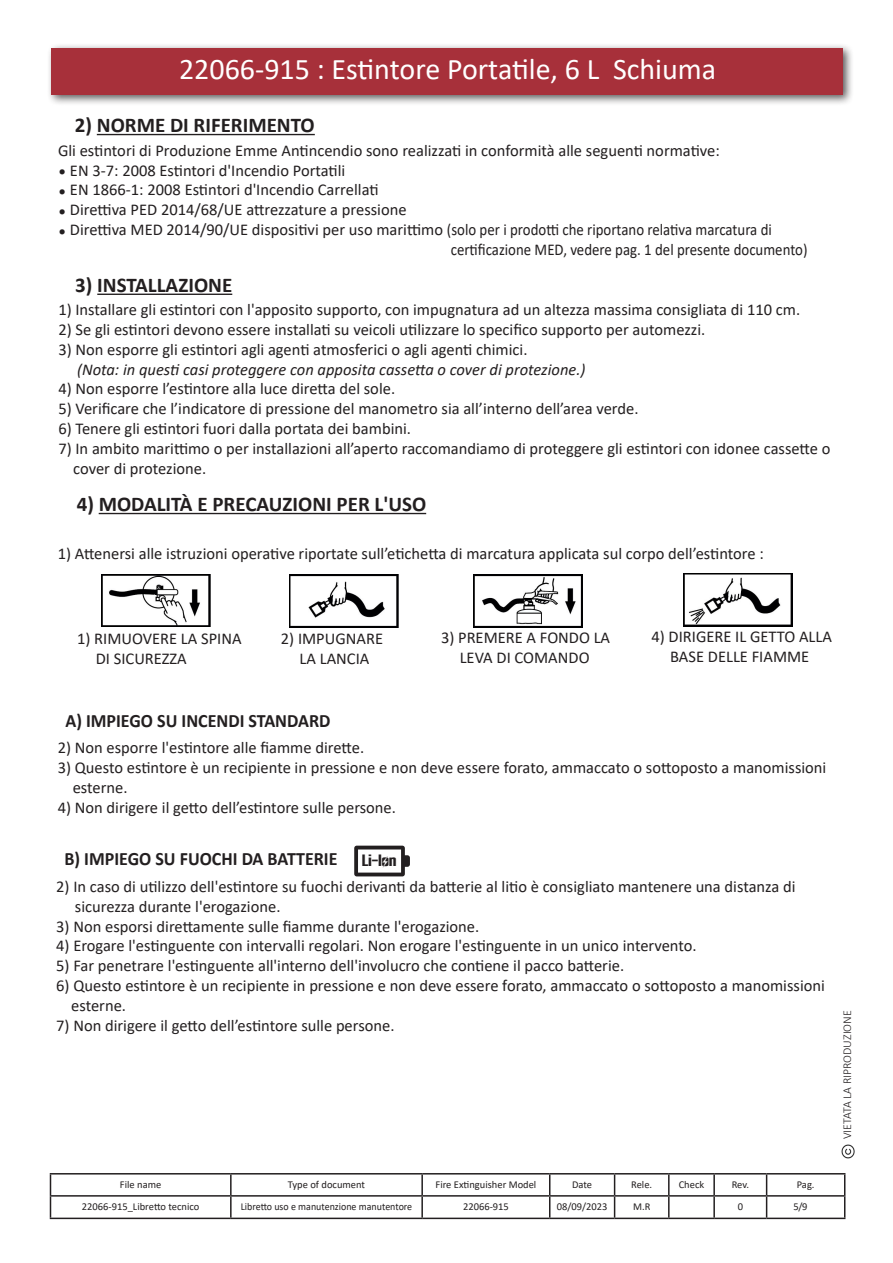
<style>
.page{position:relative;width:893px;height:1263px;background:#fff}
.page>*{position:absolute;margin:0;border:0;box-sizing:border-box;transform-origin:0 0}
.t1{font:30px "Calibri";color:#fff}
.codice_tabella{font:700 21px "Calibri";color:#231f20}
.codice_tabella-2{font:700 18.9px "Calibri";color:#231f20;scale:.95 1}
.t2{font:16.8px "Overseer";color:#231f20;scale:1.09 1}
.codice_tabella-3{font:16.5px "Calibri";color:#231f20}
.codice_tabella-4{font:italic 16.5px "Calibri";color:#231f20}
.codice_tabella-5{font:16.5px "Calibri";color:#231f20;scale:.9 1}
.t3{font:300 12px "Calibri";color:#231f20}
.codice_tabella-6{font:10.5px "Calibri";color:#231f20}
.codice_tabella-7{font:10.5px "Calibri";color:#231f20;scale:.95 1}
</style>
<div class="page">
<div style="left:46px;top:43px;width:808px;height:63px;background:#231f20;opacity:.75"></div>
<div style="left:52px;top:48px;width:791px;height:46px;background:#a7303a"></div>
<hr style="left:50px;top:1173px;width:181px;height:1px;background:#231f20">
<hr style="left:231px;top:1173px;width:191px;height:1px;background:#231f20">
<hr style="left:230px;top:1174px;width:2px;height:21px;background:#231f20">
<hr style="left:422px;top:1173px;width:128px;height:1px;background:#231f20">
<hr style="left:421px;top:1174px;width:2px;height:21px;background:#231f20">
<hr style="left:550px;top:1173px;width:65px;height:1px;background:#231f20">
<hr style="left:615px;top:1173px;width:54px;height:1px;background:#231f20">
<hr style="left:669px;top:1173px;width:45px;height:1px;background:#231f20">
<hr style="left:668px;top:1174px;width:2px;height:21px;background:#231f20">
<hr style="left:714px;top:1173px;width:53px;height:1px;background:#231f20">
<hr style="left:713px;top:1174px;width:2px;height:21px;background:#231f20">
<hr style="left:767px;top:1173px;width:78px;height:1px;background:#231f20">
<hr style="left:50px;top:1195px;width:181px;height:1px;background:#231f20">
<svg style="left:50px;top:1174px;width:1px;height:43px"></svg>
<hr style="left:231px;top:1195px;width:191px;height:1px;background:#231f20">
<hr style="left:230px;top:1196px;width:2px;height:21px;background:#231f20">
<hr style="left:422px;top:1195px;width:128px;height:1px;background:#231f20">
<hr style="left:421px;top:1196px;width:2px;height:21px;background:#231f20">
<hr style="left:550px;top:1195px;width:65px;height:1px;background:#231f20">
<svg style="left:549px;top:1174px;width:1px;height:43px"></svg>
<hr style="left:615px;top:1195px;width:54px;height:1px;background:#231f20">
<svg style="left:614px;top:1174px;width:1px;height:43px"></svg>
<hr style="left:669px;top:1195px;width:45px;height:1px;background:#231f20">
<hr style="left:668px;top:1196px;width:2px;height:21px;background:#231f20">
<hr style="left:714px;top:1195px;width:53px;height:1px;background:#231f20">
<hr style="left:713px;top:1196px;width:2px;height:21px;background:#231f20">
<hr style="left:767px;top:1195px;width:78px;height:1px;background:#231f20">
<svg style="left:766px;top:1174px;width:1px;height:43px"></svg>
<svg style="left:844px;top:1174px;width:1px;height:43px"></svg>
<hr style="left:50px;top:1217px;width:181px;height:2px;background:#231f20">
<hr style="left:231px;top:1217px;width:191px;height:2px;background:#231f20">
<hr style="left:422px;top:1217px;width:128px;height:2px;background:#231f20">
<hr style="left:550px;top:1217px;width:65px;height:2px;background:#231f20">
<hr style="left:615px;top:1217px;width:54px;height:2px;background:#231f20">
<hr style="left:669px;top:1217px;width:45px;height:2px;background:#231f20">
<hr style="left:714px;top:1217px;width:53px;height:2px;background:#231f20">
<hr style="left:767px;top:1217px;width:78px;height:2px;background:#231f20">
<img style="left:841px;top:1144px;width:14px;height:15px">
<hr style="left:97px;top:294px;width:135px;height:1px;background:#231f20">
<hr style="left:99px;top:513px;width:327px;height:1px;background:#231f20">
<hr style="left:97px;top:134px;width:218px;height:1px;background:#231f20">
<img style="left:101px;top:574px;width:110px;height:52px">
<img style="left:289px;top:574px;width:109px;height:53px">
<img style="left:474px;top:574px;width:108px;height:53px">
<img style="left:683px;top:574px;width:109px;height:53px">
<svg style="left:354px;top:846px;width:56px;height:30px"></svg>
<h1 class="t1" style="left:179px;top:48px;width:539px">22066-915 : Estintore Portatile, 6 L Schiuma</h1>
<p class="codice_tabella" style="left:75px;top:110px;width:241px">2) NORME DI RIFERIMENTO</p>
<p class="codice_tabella-3" style="left:58px;top:139px;width:663px">Gli estintori di Produzione Emme Antincendio sono realizzati in conformità alle seguenti normative:</p>
<p class="codice_tabella-3" style="left:58px;top:159px;width:289px">• EN 3-7: 2008 Estintori d'Incendio Portatili</p>
<p class="codice_tabella-3" style="left:58px;top:178px;width:322px">• EN 1866-1: 2008 Estintori d'Incendio Carrellati</p>
<p class="codice_tabella-3" style="left:58px;top:198px;width:350px">• Direttiva PED 2014/68/UE attrezzature a pressione</p>
<p class="codice_tabella-3" style="left:58px;top:218px;width:715px">• Direttiva MED 2014/90/UE dispositivi per uso marittimo (solo per i prodotti che riportano relativa marcatura di</p>
<p class="codice_tabella-5" style="left:451px;top:238px;width:398px">certificazione MED, vedere pag. 1 del presente documento)</p>
<p class="codice_tabella" style="left:75px;top:270px;width:158px">3) INSTALLAZIONE</p>
<p class="codice_tabella-3" style="left:58px;top:298px;width:743px">1) Installare gli estintori con l'apposito supporto, con impugnatura ad un altezza massima consigliata di 110 cm.</p>
<p class="codice_tabella-3" style="left:58px;top:318px;width:648px">2) Se gli estintori devono essere installati su veicoli utilizzare lo specifico supporto per automezzi.</p>
<p class="codice_tabella-3" style="left:58px;top:338px;width:471px">3) Non esporre gli estintori agli agenti atmosferici o agli agenti chimici.</p>
<p class="codice_tabella-4" style="left:77px;top:358px;width:510px">(Nota: in questi casi proteggere con apposita cassetta o cover di protezione.)</p>
<p class="codice_tabella-3" style="left:58px;top:377px;width:338px">4) Non esporre l’estintore alla luce diretta del sole.</p>
<p class="codice_tabella-3" style="left:58px;top:397px;width:582px">5) Verificare che l’indicatore di pressione del manometro sia all’interno dell’area verde.</p>
<p class="codice_tabella-3" style="left:58px;top:417px;width:354px">6) Tenere gli estintori fuori dalla portata dei bambini.</p>
<p class="codice_tabella-3" style="left:58px;top:437px;width:774px">7) In ambito marittimo o per installazioni all’aperto raccomandiamo di proteggere gli estintori con idonee cassette o</p>
<p class="codice_tabella-3" style="left:73px;top:457px;width:134px">cover di protezione.</p>
<p class="codice_tabella" style="left:77px;top:489px;width:351px">4) MODALITÀ E PRECAUZIONI PER L'USO</p>
<p class="codice_tabella-3" style="left:58px;top:542px;width:708px">1) Attenersi alle istruzioni operative riportate sull’etichetta di marcatura applicata sul corpo dell’estintore :</p>
<p class="codice_tabella-3" style="left:77px;top:627px;width:166px">1) RIMUOVERE LA SPINA</p>
<p class="codice_tabella-3" style="left:96px;top:647px;width:93px">DI SICUREZZA</p>
<p class="codice_tabella-3" style="left:281px;top:627px;width:104px">2) IMPUGNARE</p>
<p class="codice_tabella-3" style="left:300px;top:647px;width:71px">LA LANCIA</p>
<p class="codice_tabella-3" style="left:441px;top:626px;width:171px">3) PREMERE A FONDO LA</p>
<p class="codice_tabella-3" style="left:460px;top:646px;width:131px">LEVA DI COMANDO</p>
<p class="codice_tabella-3" style="left:651px;top:625px;width:182px">4) DIRIGERE IL GETTO ALLA</p>
<p class="codice_tabella-3" style="left:670px;top:645px;width:141px">BASE DELLE FIAMME</p>
<p class="codice_tabella-2" style="left:65px;top:707px;width:280px">A) IMPIEGO SU INCENDI STANDARD</p>
<p class="codice_tabella-3" style="left:58px;top:736px;width:308px">2) Non esporre l'estintore alle fiamme dirette.</p>
<p class="codice_tabella-3" style="left:58px;top:756px;width:770px">3) Questo estintore è un recipiente in pressione e non deve essere forato, ammaccato o sottoposto a manomissioni</p>
<p class="codice_tabella-3" style="left:73px;top:776px;width:56px">esterne.</p>
<p class="codice_tabella-3" style="left:58px;top:796px;width:340px">4) Non dirigere il getto dell’estintore sulle persone.</p>
<p class="codice_tabella-2" style="left:64px;top:845px;width:289px">B) IMPIEGO SU FUOCHI DA BATTERIE</p>
<p class="codice_tabella-3" style="left:56px;top:875px;width:741px">2) In caso di utilizzo dell'estintore su fuochi derivanti da batterie al litio è consigliato mantenere una distanza di</p>
<p class="codice_tabella-3" style="left:75px;top:895px;width:207px">sicurezza durante l'erogazione.</p>
<p class="codice_tabella-3" style="left:56px;top:915px;width:425px">3) Non esporsi direttamente sulle fiamme durante l'erogazione.</p>
<p class="codice_tabella-3" style="left:56px;top:934px;width:642px">4) Erogare l'estinguente con intervalli regolari. Non erogare l'estinguente in un unico intervento.</p>
<p class="codice_tabella-3" style="left:56px;top:954px;width:569px">5) Far penetrare l'estinguente all'interno dell'involucro che contiene il pacco batterie.</p>
<p class="codice_tabella-3" style="left:56px;top:974px;width:770px">6) Questo estintore è un recipiente in pressione e non deve essere forato, ammaccato o sottoposto a manomissioni</p>
<p class="codice_tabella-3" style="left:71px;top:994px;width:56px">esterne.</p>
<p class="codice_tabella-3" style="left:56px;top:1014px;width:340px">7) Non dirigere il getto dell’estintore sulle persone.</p>
<p class="t2" style="left:362px;top:851px;width:33px">Li-Ion</p>
<p class="codice_tabella-6" style="left:120px;top:1177px;width:43px">File name</p>
<p class="codice_tabella-6" style="left:288px;top:1177px;width:79px">Type of document</p>
<p class="codice_tabella-6" style="left:436px;top:1177px;width:102px">Fire Extinguisher Model</p>
<p class="codice_tabella-6" style="left:572px;top:1177px;width:22px">Date</p>
<p class="codice_tabella-6" style="left:631px;top:1177px;width:23px">Rele.</p>
<p class="codice_tabella-6" style="left:679px;top:1177px;width:27px">Check</p>
<p class="codice_tabella-6" style="left:732px;top:1177px;width:19px">Rev.</p>
<p class="codice_tabella-6" style="left:797px;top:1177px;width:19px">Pag.</p>
<p class="codice_tabella-6" style="left:82px;top:1199px;width:119px">22066-915_Libretto tecnico</p>
<p class="codice_tabella-7" style="left:241px;top:1199px;width:182px">Libretto uso e manutenzione manutentore</p>
<p class="codice_tabella-6" style="left:463px;top:1199px;width:47px">22066-915</p>
<p class="codice_tabella-6" style="left:557px;top:1199px;width:52px">08/09/2023</p>
<p class="codice_tabella-6" style="left:633px;top:1199px;width:19px">M.R</p>
<p class="codice_tabella-6" style="left:738px;top:1199px;width:7px">0</p>
<p class="codice_tabella-6" style="left:793px;top:1199px;width:16px">5/9</p>
<p class="t3" style="left:840px;top:1139px;width:131px;rotate:-90deg">VIETATA LA RIPRODUZIONE</p>
</div>
